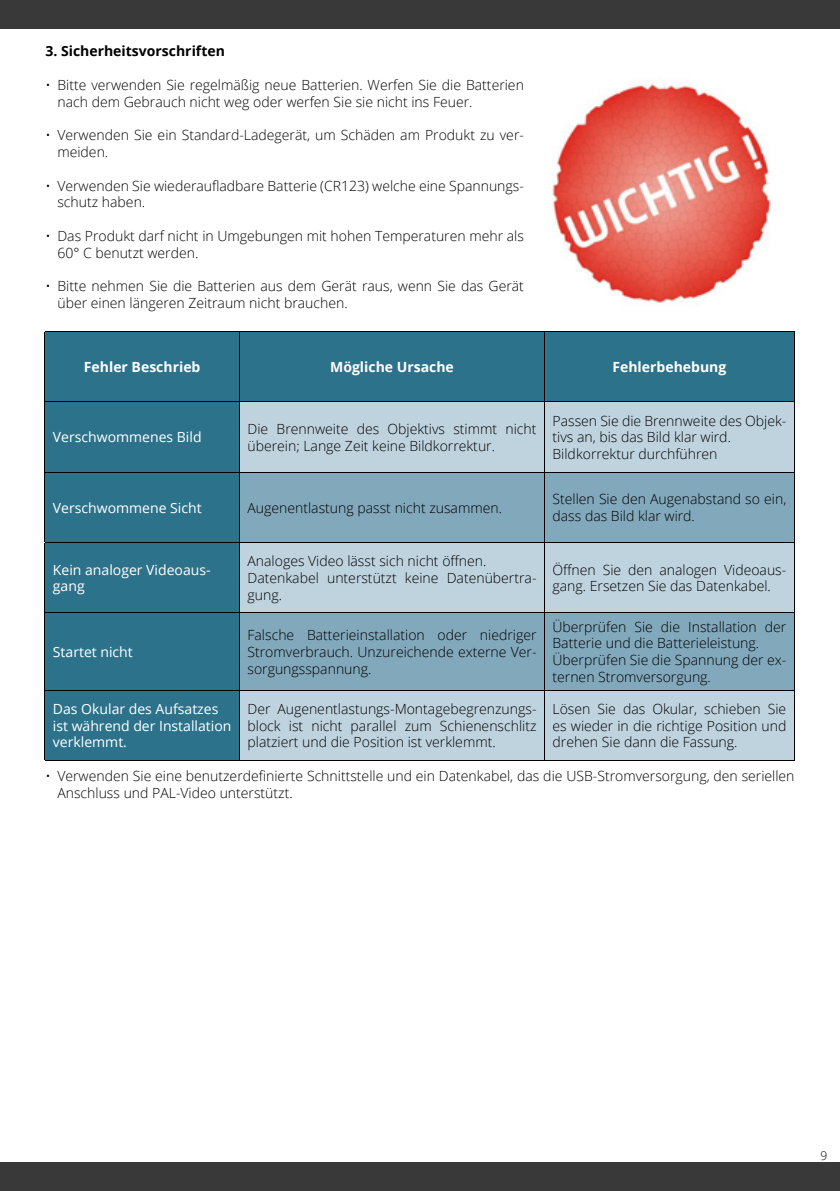
<style>
.page{position:relative;width:840px;height:1191px;background:#fff}
.page>*{position:absolute;margin:0;border:0;box-sizing:border-box;transform-origin:0 0}
.t1{font:300 14px/16.8px "Open Sans";color:#000}
.t2{font:14px/16.8px "Open Sans";color:#fff}
.t3{font:700 14px "Open Sans";color:#fff}
.t4{font:700 14px "Open Sans";color:#000}
.t5{font:300 12px "Open Sans";color:#000}
</style>
<div class="page">
<div style="left:0;top:0;width:839px;height:28px;background:#39393a"></div>
<div style="left:0;top:1162px;width:839px;height:29px;background:#39393a"></div>
<img style="left:552px;top:82px;width:219px;height:221px">
<div style="left:46px;top:332px;width:747px;height:428px;background:#2c728b"></div>
<div style="left:240px;top:402px;width:553px;height:358px;background:#bfd3df"></div>
<svg style="left:240px;top:473px;width:553px;height:217px;fill:#82a8bc"></svg>
<hr style="left:45px;top:331px;width:194px;height:1px;background:#000">
<hr style="left:45px;top:332px;width:1px;height:69px;background:#000">
<hr style="left:239px;top:331px;width:305px;height:1px;background:#000">
<hr style="left:239px;top:332px;width:1px;height:69px;background:#000">
<hr style="left:544px;top:331px;width:250px;height:1px;background:#000">
<hr style="left:544px;top:332px;width:1px;height:69px;background:#000">
<hr style="left:793px;top:332px;width:1px;height:69px;background:#000">
<hr style="left:45px;top:401px;width:194px;height:1px;background:#000">
<hr style="left:45px;top:402px;width:1px;height:70px;background:#000">
<hr style="left:239px;top:401px;width:305px;height:1px;background:#000">
<hr style="left:239px;top:402px;width:1px;height:70px;background:#000">
<hr style="left:544px;top:401px;width:250px;height:1px;background:#000">
<hr style="left:544px;top:402px;width:1px;height:70px;background:#000">
<hr style="left:793px;top:402px;width:1px;height:70px;background:#000">
<hr style="left:45px;top:472px;width:194px;height:1px;background:#000">
<hr style="left:45px;top:472px;width:1px;height:70px;background:#000">
<hr style="left:239px;top:472px;width:305px;height:1px;background:#000">
<hr style="left:239px;top:472px;width:1px;height:70px;background:#000">
<hr style="left:544px;top:472px;width:250px;height:1px;background:#000">
<hr style="left:544px;top:472px;width:1px;height:70px;background:#000">
<hr style="left:793px;top:472px;width:1px;height:70px;background:#000">
<hr style="left:45px;top:542px;width:194px;height:1px;background:#000">
<hr style="left:45px;top:543px;width:1px;height:69px;background:#000">
<hr style="left:239px;top:542px;width:305px;height:1px;background:#000">
<hr style="left:239px;top:543px;width:1px;height:69px;background:#000">
<hr style="left:544px;top:542px;width:250px;height:1px;background:#000">
<hr style="left:544px;top:543px;width:1px;height:69px;background:#000">
<hr style="left:793px;top:543px;width:1px;height:69px;background:#000">
<hr style="left:45px;top:612px;width:194px;height:1px;background:#000">
<hr style="left:45px;top:613px;width:1px;height:77px;background:#000">
<hr style="left:239px;top:612px;width:305px;height:1px;background:#000">
<hr style="left:239px;top:613px;width:1px;height:77px;background:#000">
<hr style="left:544px;top:612px;width:250px;height:1px;background:#000">
<hr style="left:544px;top:613px;width:1px;height:77px;background:#000">
<hr style="left:793px;top:613px;width:1px;height:77px;background:#000">
<hr style="left:45px;top:690px;width:194px;height:1px;background:#000">
<hr style="left:45px;top:690px;width:1px;height:70px;background:#000">
<hr style="left:239px;top:690px;width:305px;height:1px;background:#000">
<hr style="left:239px;top:690px;width:1px;height:70px;background:#000">
<hr style="left:544px;top:690px;width:250px;height:1px;background:#000">
<hr style="left:544px;top:690px;width:1px;height:70px;background:#000">
<hr style="left:793px;top:690px;width:1px;height:70px;background:#000">
<hr style="left:45px;top:760px;width:194px;height:1px;background:#000">
<hr style="left:239px;top:760px;width:305px;height:1px;background:#000">
<hr style="left:544px;top:760px;width:250px;height:1px;background:#000">
<p class="t4" style="left:45px;top:41px;width:181px">3. Sicherheitsvorschriften</p>
<p class="t1" style="left:57px;top:76px;width:468px;text-indent:-12px">• Bitte verwenden Sie regelmäßig neue Batterien. Werfen Sie die Batterien nach dem Gebrauch nicht weg oder werfen Sie sie nicht ins Feuer.</p>
<p class="t1" style="left:57px;top:126px;width:468px;text-indent:-12px">• Verwenden Sie ein Standard-Ladegerät, um Schäden am Produkt zu ver&shy;meiden.</p>
<p class="t1" style="left:57px;top:177px;width:468px;text-indent:-12px">• Verwenden Sie wiederaufladbare Batterie (CR123) welche eine Spannungs&shy;schutz haben.</p>
<p class="t1" style="left:57px;top:227px;width:468px;text-indent:-12px">• Das Produkt darf nicht in Umgebungen mit hohen Temperaturen mehr als<br>60° C benutzt werden.</p>
<p class="t1" style="left:57px;top:277px;width:468px;text-indent:-12px">• Bitte nehmen Sie die Batterien aus dem Gerät raus, wenn Sie das Gerät über einen längeren Zeitraum nicht brauchen.</p>
<p class="t3" style="left:84px;top:357px;width:118px">Fehler Beschrieb</p>
<p class="t3" style="left:330px;top:357px;width:125px">Mögliche Ursache</p>
<p class="t3" style="left:612px;top:357px;width:115px">Fehlerbehebung</p>
<p class="t2" style="left:53px;top:428px;width:150px">Verschwommenes Bild</p>
<p class="t1" style="left:247px;top:420px;width:290px">Die Brennweite des Objektivs stimmt nicht überein; Lange Zeit keine Bildkorrektur.</p>
<p class="t1" style="left:552px;top:412px;width:235px">Passen Sie die Brennweite des Objek&shy;tivs an, bis das Bild klar wird.<br>Bildkorrektur durchführen</p>
<p class="t2" style="left:53px;top:499px;width:150px">Verschwommene Sicht</p>
<p class="t1" style="left:247px;top:499px;width:256px">Augenentlastung passt nicht zusammen.</p>
<p class="t1" style="left:552px;top:490px;width:235px">Stellen Sie den Augenabstand so ein, dass das Bild klar wird.</p>
<p class="t2" style="left:53px;top:561px;width:159px">Kein analoger Videoaus&shy;gang</p>
<p class="t1" style="left:247px;top:552px;width:290px">Analoges Video lässt sich nicht öffnen.<br>Datenkabel unterstützt keine Datenübertra&shy;gung.</p>
<p class="t1" style="left:552px;top:561px;width:235px">Öffnen Sie den analogen Videoaus&shy;gang. Ersetzen Sie das Datenkabel.</p>
<p class="t2" style="left:53px;top:643px;width:81px">Startet nicht</p>
<p class="t1" style="left:247px;top:626px;width:290px;text-align:justify">Falsche Batterieinstallation oder niedriger Stromverbrauch. Unzureichende externe Ver&shy;sorgungsspannung.</p>
<p class="t1" style="left:552px;top:618px;width:235px">Überprüfen Sie die Installation der Batterie und die Batterieleistung.<br>Überprüfen Sie die Spannung der ex&shy;ternen Stromversorgung.</p>
<p class="t2" style="left:53px;top:700px;width:180px">Das Okular des Aufsatzes ist während der Installation verklemmt.</p>
<p class="t1" style="left:247px;top:700px;width:290px;text-align:justify">Der Augenentlastungs-Montagebegrenzungs&shy;block ist nicht parallel zum Schienenschlitz platziert und die Position ist verklemmt.</p>
<p class="t1" style="left:552px;top:700px;width:235px;text-align:justify">Lösen Sie das Okular, schieben Sie es wieder in die richtige Position und drehen Sie dann die Fassung.</p>
<p class="t1" style="left:57px;top:767px;width:738px;text-indent:-12px">• Verwenden Sie eine benutzerdefinierte Schnittstelle und ein Datenkabel, das die USB-Stromversorgung, den seriellen<br>Anschluss und PAL-Video unterstützt.</p>
<p class="t5" style="left:819px;top:1147px;width:8px">9</p>
</div>
